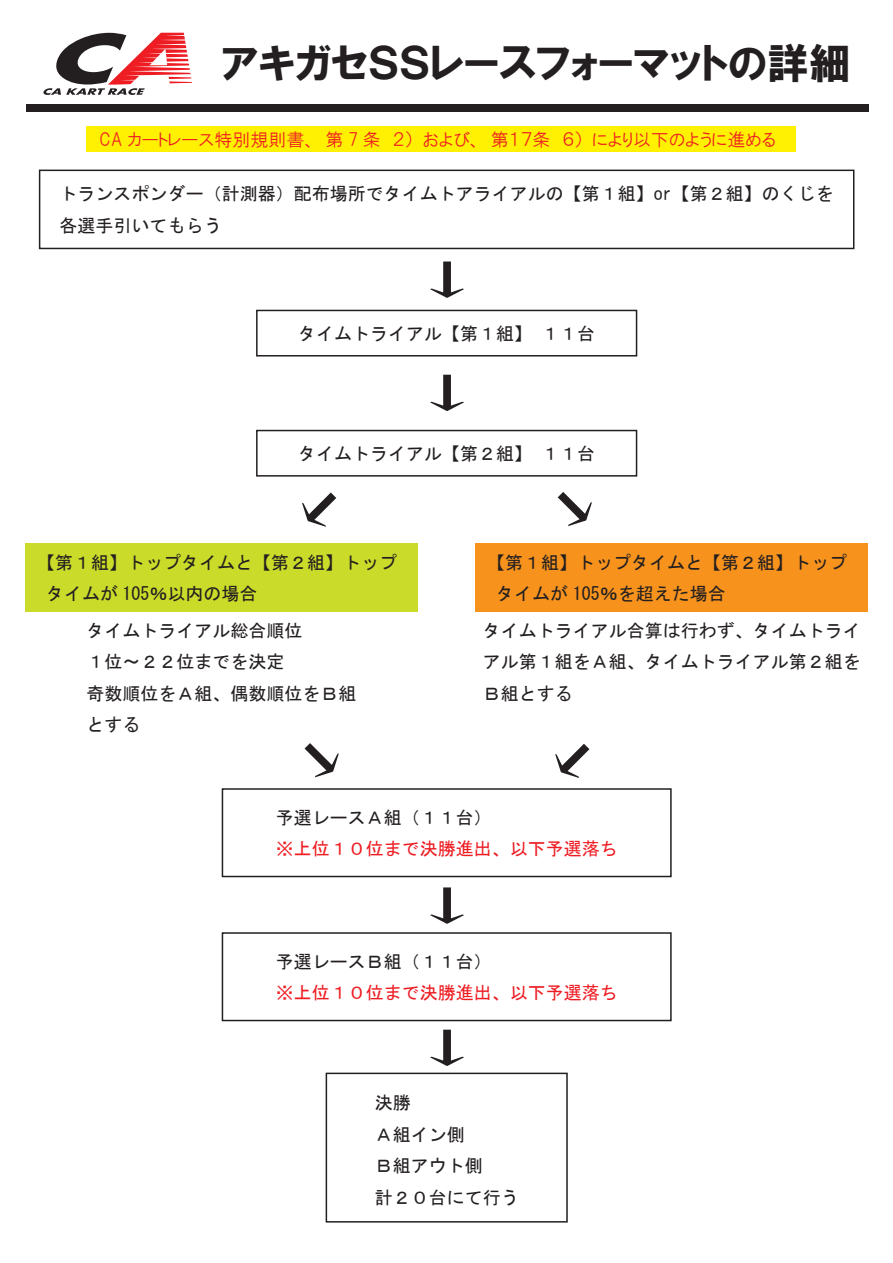
<style>
.page{position:relative;width:893px;height:1263px;background:#fff}
.page>*{position:absolute;margin:0;border:0;box-sizing:border-box;transform-origin:0 0}
.t1{font:42px "HGP Soei Kakugothic UB";color:#231f20}
.t2{font:41.7px "MS Gothic";color:#231f20;scale:2.38 1}
.t3{font:18px/31.5px "MS Gothic";color:#231f20}
.t4{font:18px "HGP Gothic M";color:#ee1d23}
.t5{font:18px "MS Gothic";color:#ee1d23}
</style>
<div class="page">
<div style="left:86px;top:127px;width:709px;height:25px;background:#fff101"></div>
<div style="left:39px;top:170px;width:815px;height:79px;border:2px solid #231f20"></div>
<div style="left:256px;top:310px;width:381px;height:46px;border:2px solid #231f20"></div>
<div style="left:222px;top:788px;width:450px;height:89px;border:2px solid #231f20"></div>
<div style="left:326px;top:1073px;width:242px;height:149px;border:2px solid #231f20"></div>
<div style="left:25px;top:543px;width:393px;height:69px;background:#cadb2a"></div>
<div style="left:476px;top:543px;width:392px;height:69px;background:#f7931d"></div>
<div style="left:256px;top:430px;width:381px;height:47px;border:2px solid #231f20"></div>
<div style="left:222px;top:932px;width:450px;height:89px;border:2px solid #231f20"></div>
<svg style="left:43px;top:32px;width:149px;height:63px"></svg>
<div style="left:26px;top:104px;width:842px;height:7px;background:#231f20"></div>
<h1 class="t1" style="left:221px;top:42px;width:631px">アキガセＳＳレースフォーマットの詳細</h1>
<p class="t4" style="left:100px;top:130px;width:678px">CA カートレース特別規則書、第 7 条　２）および、第１７条　６）により以下のように進める</p>
<p class="t3" style="left:60px;top:178px;width:775px">トランスポンダー（計測器）配布場所でタイムトアライアルの【第１組】or【第２組】のくじを各選手引いてもらう</p>
<h2 class="t2" style="left:397px;top:259px;width:43px">↓</h2>
<p class="t3" style="left:298px;top:317px;width:298px">タイムトライアル【第１組】　１１台</p>
<h2 class="t2" style="left:397px;top:372px;width:43px">↓</h2>
<p class="t3" style="left:298px;top:437px;width:298px">タイムトライアル【第２組】　１１台</p>
<p class="t3" style="left:46px;top:546px;width:352px;text-indent:-9px">【第１組】トップタイムと【第２組】トップタイムが 105％以内の場合</p>
<p class="t3" style="left:87px;top:614px;width:272px">タイムトライアル総合順位<br>１位～２２位までを決定<br>奇数順位をＡ組、偶数順位をＢ組とする</p>
<p class="t3" style="left:496px;top:546px;width:352px;text-indent:-9px">【第１組】トップタイムと【第２組】トップタイムが 105％を超えた場合</p>
<p class="t3" style="left:483px;top:614px;width:379px;text-align:justify">タイムトライアル合算は行わず、タイムトライアル第１組をＡ組、タイムトライアル第２組をＢ組とする</p>
<p class="t3" style="left:276px;top:801px;width:217px">予選レースＡ組（１１台）</p>
<p class="t5" style="left:276px;top:839px;width:343px">※上位１０位まで決勝進出、以下予選落ち</p>
<h2 class="t2" style="left:397px;top:885px;width:43px">↓</h2>
<p class="t3" style="left:276px;top:945px;width:217px">予選レースＢ組（１１台）</p>
<p class="t5" style="left:276px;top:983px;width:343px">※上位１０位まで決勝進出、以下予選落ち</p>
<h2 class="t2" style="left:397px;top:1027px;width:43px">↓</h2>
<p class="t3" style="left:375px;top:1087px;width:145px">決勝<br>Ａ組イン側<br>Ｂ組アウト側<br>計２０台にて行う</p>
</div>
